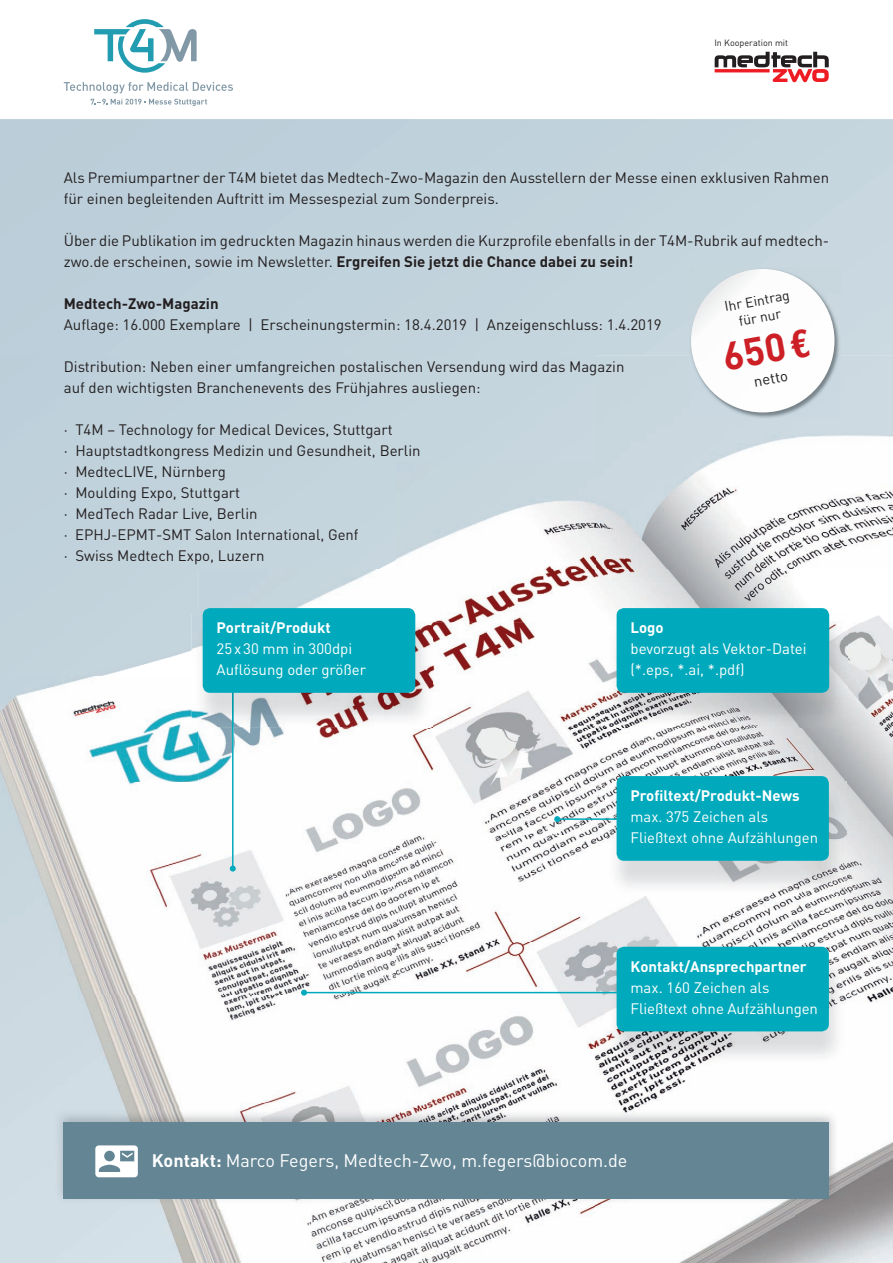
<style>
.page{position:relative;width:893px;height:1263px;background:#fff}
.page>*{position:absolute;margin:0;border:0;box-sizing:border-box;transform-origin:0 0}
.t1{font:700 39px "DIN";color:#cc2026}
.t2{font:18px "DIN";color:#fff}
.t3{font:15px/21px "DIN";color:#231f20}
.t4{font:15px/21px "DIN";color:#fff}
.t5{font:700 15px "DIN";color:#fff}
.t6{font:700 15px "DIN";color:#231f20}
.t7{font:13.95px/16.6px "DIN";color:#231f20;text-align:center}
.t8{font:9px "DIN";color:#231f20}
.s1{font-weight:700}
.s2{font-family:"Helvetica Neue LT Std";font-stretch:condensed}
</style>
<div class="page">
<div style="left:0;top:119px;width:893px;height:237px;background:#c0d2dc"></div>
<img style="left:0;top:356px;width:694px;height:213px">
<img style="left:794px;top:356px;width:99px;height:266px">
<img style="left:694px;top:418px;width:100px;height:190px">
<img style="left:0;top:569px;width:198px;height:640px">
<img style="left:198px;top:569px;width:497px;height:53px">
<img style="left:397px;top:622px;width:198px;height:486px">
<img style="left:595px;top:659px;width:50px;height:389px">
<img style="left:843px;top:622px;width:50px;height:381px">
<img style="left:198px;top:727px;width:199px;height:482px">
<img style="left:645px;top:727px;width:198px;height:55px">
<img style="left:645px;top:895px;width:198px;height:57px">
<img style="left:595px;top:1051px;width:101px;height:57px">
<img style="left:794px;top:1142px;width:99px;height:121px">
<img style="left:397px;top:1204px;width:397px;height:59px">
<img style="left:0;top:1209px;width:397px;height:54px">
<svg style="left:714px;top:52px;width:115px;height:31px"></svg>
<hr style="left:715px;top:69px;width:55px;height:3px;background:#ee1d23">
<img style="left:605px;top:614px;width:242px;height:113px">
<div style="left:617px;top:608px;width:212px;height:85px;background:#00aabc;border-radius:7px"></div>
<img style="left:605px;top:782px;width:241px;height:113px">
<div style="left:617px;top:776px;width:212px;height:85px;background:#00aabc;border-radius:7px"></div>
<img style="left:605px;top:952px;width:241px;height:114px">
<div style="left:617px;top:947px;width:212px;height:84px;background:#00aabc;border-radius:7px"></div>
<hr style="left:557px;top:818px;width:63px;height:2px;background:#00aabc">
<svg style="left:554px;top:816px;width:6px;height:6px"></svg>
<hr style="left:304px;top:992px;width:314px;height:1px;background:#00aabc">
<svg style="left:301px;top:989px;width:6px;height:6px"></svg>
<svg style="left:230px;top:727px;width:54px;height:144px"></svg>
<img style="left:192px;top:614px;width:241px;height:113px">
<img style="left:232px;top:693px;width:52px;height:34px">
<div style="left:203px;top:608px;width:212px;height:85px;background:#00aabc;border-radius:7px"></div>
<img style="left:54px;top:1108px;width:784px;height:96px">
<div style="left:64px;top:1123px;width:765px;height:76px;background:#638594"></div>
<img style="left:690px;top:268px;width:150px;height:150px">
<div style="left:691px;top:269px;width:143px;height:143px;background:#fdfdfd;border-radius:72px"></div>
<svg style="left:95px;top:1145px;width:43px;height:32px"></svg>
<svg style="left:94px;top:19px;width:103px;height:54px"></svg>
<svg style="left:64px;top:82px;width:169px;height:11px"></svg>
<svg style="left:91px;top:99px;width:116px;height:7px"></svg>
<p class="t8" style="left:714px;top:38px;width:75px">In Kooperation mit</p>
<p class="t3" style="left:64px;top:167px;width:767px">Als Premiumpartner der T4M bietet das Medtech-Zwo-Magazin den Ausstellern der Messe einen exklusiven Rahmen für einen begleitenden Auftritt im Messespezial zum Sonderpreis.</p>
<p class="t3" style="left:64px;top:230px;width:767px">Über die Publikation im gedruckten Magazin hinaus werden die Kurzprofile ebenfalls in der T4M-Rubrik auf medtech&shy;zwo.de erscheinen, sowie im Newsletter. <span class="s1">Ergreifen Sie jetzt die Chance dabei zu sein!</span></p>
<p class="t6" style="left:64px;top:294px;width:156px">Medtech-Zwo-Magazin</p>
<p class="t3" style="left:64px;top:314px;width:599px">Auflage: 16.000 Exemplare | Erscheinungstermin: 18.4.2019 | Anzeigenschluss: 1.4.2019</p>
<p class="t3" style="left:64px;top:356px;width:562px">Distribution: Neben einer umfangreichen postalischen Versendung wird das Magazin auf den wichtigsten Branchenevents des Frühjahres ausliegen:</p>
<p class="t3" style="left:64px;top:419px;width:358px">· T4M – Technology for Medical Devices, Stuttgart<br>· Hauptstadtkongress Medizin und Gesundheit, Berlin · MedtecLIVE, Nürnberg<br>· Moulding Expo, Stuttgart<br>· MedTech Radar Live, Berlin<br>· EPHJ-EPMT-SMT Salon International, Genf<br>· Swiss Medtech Expo, Luzern</p>
<p class="t7" style="left:723px;top:298px;width:67px;rotate:-10deg">Ihr Eintrag für nur</p>
<h1 class="t1" style="left:718px;top:332px;width:88px;rotate:-10deg">650<span class="s2">€</span></h1>
<p class="t3" style="left:752px;top:371px;width:36px;rotate:-10deg">netto</p>
<p class="t5" style="left:217px;top:618px;width:116px">Portrait/Produkt</p>
<p class="t4" style="left:217px;top:638px;width:151px">25 x 30 mm in 300dpi<br>Auflösung oder größer</p>
<p class="t5" style="left:630px;top:618px;width:35px">Logo</p>
<p class="t4" style="left:630px;top:638px;width:178px">bevorzugt als Vektor-Datei (*.eps, *.ai, *.pdf)</p>
<p class="t5" style="left:630px;top:786px;width:171px">Profiltext/Produkt-News</p>
<p class="t4" style="left:630px;top:806px;width:189px">max. 375 Zeichen als<br>Fließtext ohne Aufzählungen</p>
<p class="t5" style="left:630px;top:956px;width:178px">Kontakt/Ansprechpartner</p>
<p class="t4" style="left:630px;top:976px;width:189px">max. 160 Zeichen als<br>Fließtext ohne Aufzählungen</p>
<p class="t2" style="left:152px;top:1150px;width:477px"><span class="s1">Kontakt:</span> Marco Fegers, Medtech-Zwo, m.fegers@biocom.de</p>
</div>
